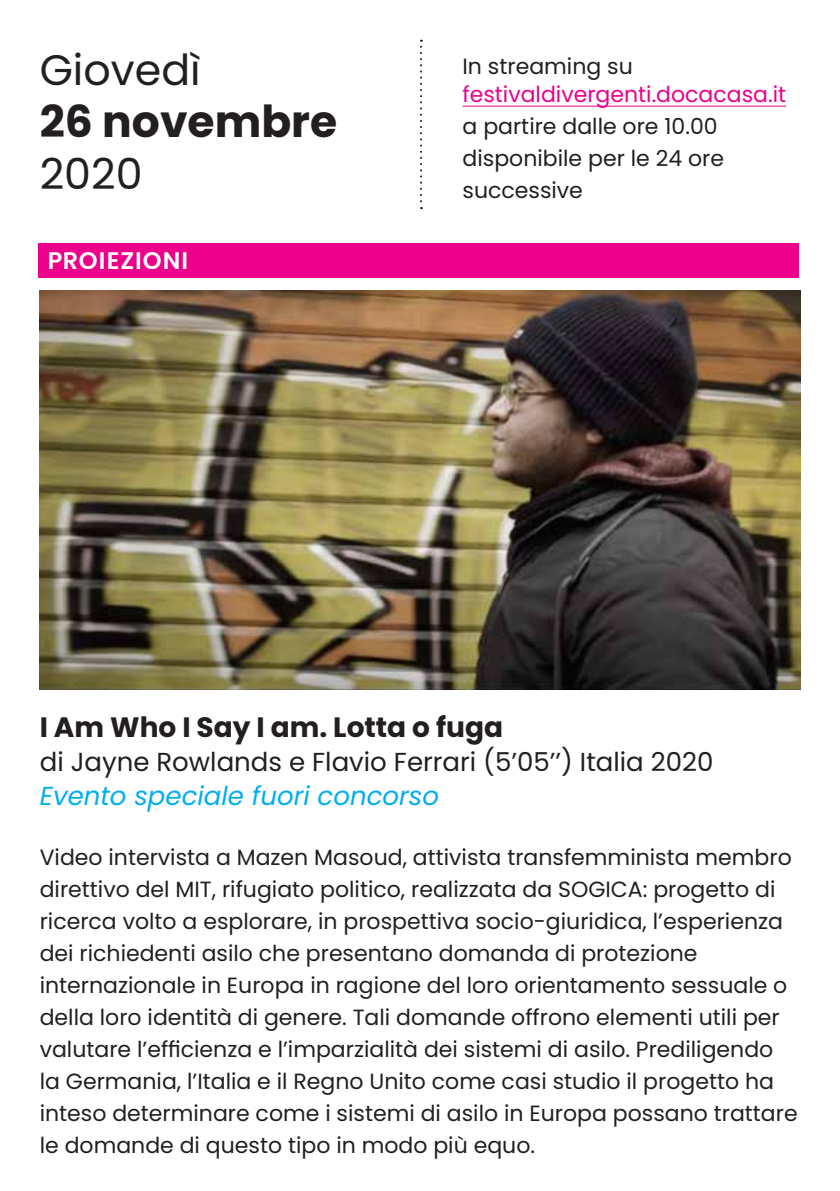
<style>
.page{position:relative;width:840px;height:1191px;background:#fff}
.page>*{position:absolute;margin:0;border:0;box-sizing:border-box;transform-origin:0 0}
.t1{font:700 44px "Poppins";color:#231f20}
.t2{font:42.6px "Poppins";color:#231f20}
.t3{font:700 28px "Poppins";color:#231f20}
.t4{font:26px "Poppins";color:#231f20}
.t5{font:italic 26px "Poppins";color:#00aeef}
.t6{font:600 24px "Poppins";letter-spacing:.045em;color:#fff}
.t7{font:22px/32px "Poppins";color:#231f20}
.t8{font:22px "Poppins";color:#ec008c}
</style>
<div class="page">
<div style="left:39px;top:244px;width:759px;height:34px;background:#ec008c"></div>
<svg style="left:420px;top:40px;width:2px;height:169px"></svg>
<hr style="left:462px;top:106px;width:323px;height:1px;background:#ec008c">
<img style="left:40px;top:290px;width:759px;height:399px">
<h2 class="t2" style="left:40px;top:45px;width:162px">Giovedì</h2>
<h1 class="t1" style="left:40px;top:96px;width:299px">26 novembre</h1>
<h2 class="t2" style="left:40px;top:149px;width:104px">2020</h2>
<p class="t6" style="left:48px;top:247px;width:142px">PROIEZIONI</p>
<p class="t7" style="left:462px;top:51px;width:172px">In streaming su</p>
<p class="t8" style="left:462px;top:82px;width:325px">festivaldivergenti.docacasa.it</p>
<p class="t7" style="left:462px;top:111px;width:263px">a partire dalle ore 10.00 disponibile per le 24 ore successive</p>
<p class="t3" style="left:40px;top:710px;width:464px">I Am Who I Say I am. Lotta o fuga</p>
<p class="t4" style="left:40px;top:746px;width:674px">di Jayne Rowlands e Flavio Ferrari (5’05’’) Italia 2020</p>
<p class="t5" style="left:40px;top:780px;width:400px">Evento speciale fuori concorso</p>
<p class="t7" style="left:40px;top:841px;width:759px">Video intervista a Mazen Masoud, attivista transfemminista membro direttivo del MIT, rifugiato politico, realizzata da SOGICA: progetto di ricerca volto a esplorare, in prospettiva socio-giuridica, l’esperienza dei richiedenti asilo che presentano domanda di protezione internazionale in Europa in ragione del loro orientamento sessuale o della loro identità di genere. Tali domande offrono elementi utili per valutare l’efficienza e l’imparzialità dei sistemi di asilo. Prediligendo la Germania, l’Italia e il Regno Unito come casi studio il progetto ha inteso determinare come i sistemi di asilo in Europa possano trattare le domande di questo tipo in modo più equo.</p>
</div>
